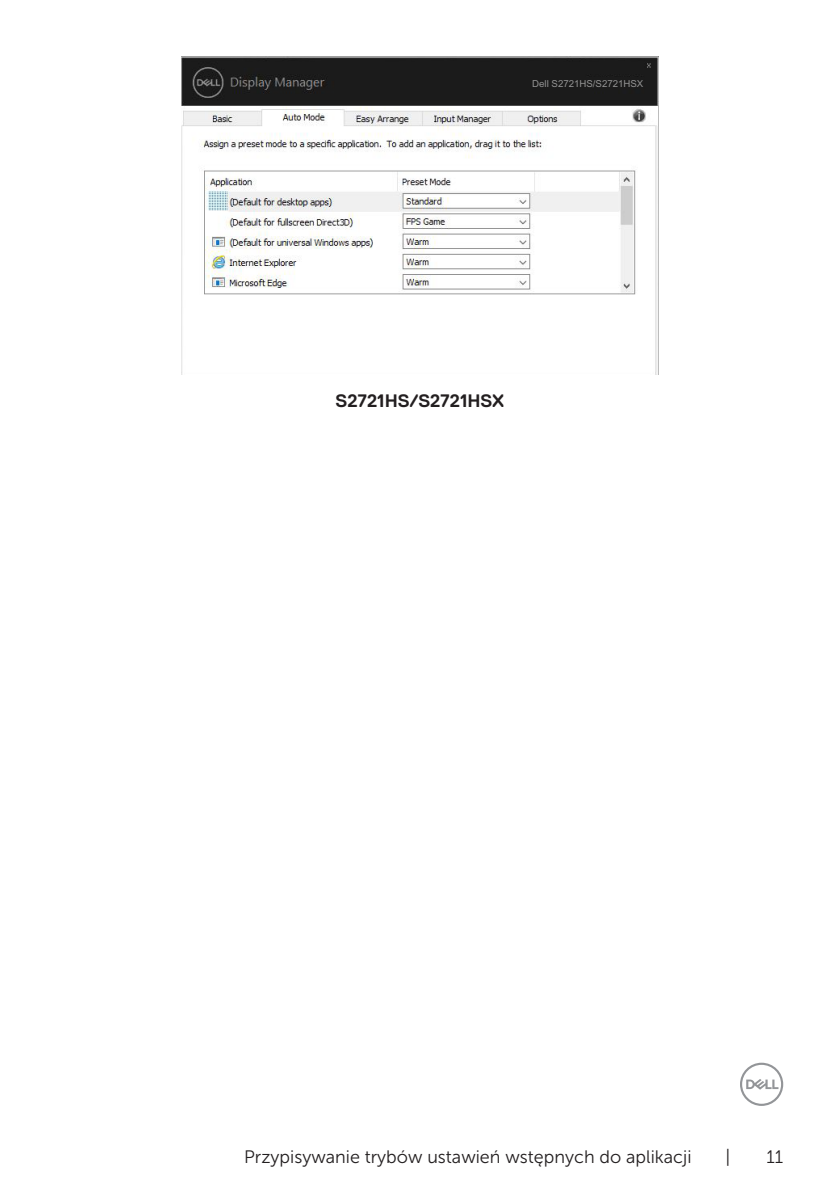
<style>
.page{position:relative;width:840px;height:1191px;background:#fff}
.page>*{position:absolute;margin:0;border:0;box-sizing:border-box;transform-origin:0 0}
.t1{font:18px "Museo Sans For Dell 300";color:#231f20}
.Paragraph{font:700 18px "Dell Replica";color:#231f20}
.t2{font:9.6px "Arial";color:#939393}
</style>
<div class="page">
<svg style="left:740px;top:1062px;width:42px;height:44px"></svg>
<img style="left:182px;top:57px;width:475px;height:318px">
<div style="left:539px;top:77px;width:104px;height:12px;background:#1b1b1b"></div>
<p class="t2" style="left:532px;top:78px;width:112px">Dell S2721HS/S2721HSX</p>
<p class="Paragraph" style="left:335px;top:390px;width:170px">S2721HS/S2721HSX</p>
<p class="t1" style="left:244px;top:1146px;width:448px">Przypisywanie trybów ustawień wstępnych do aplikacji</p>
<p class="t1" style="left:725px;top:1146px;width:6px">|</p>
<p class="t1" style="left:766px;top:1146px;width:18px">11</p>
</div>
